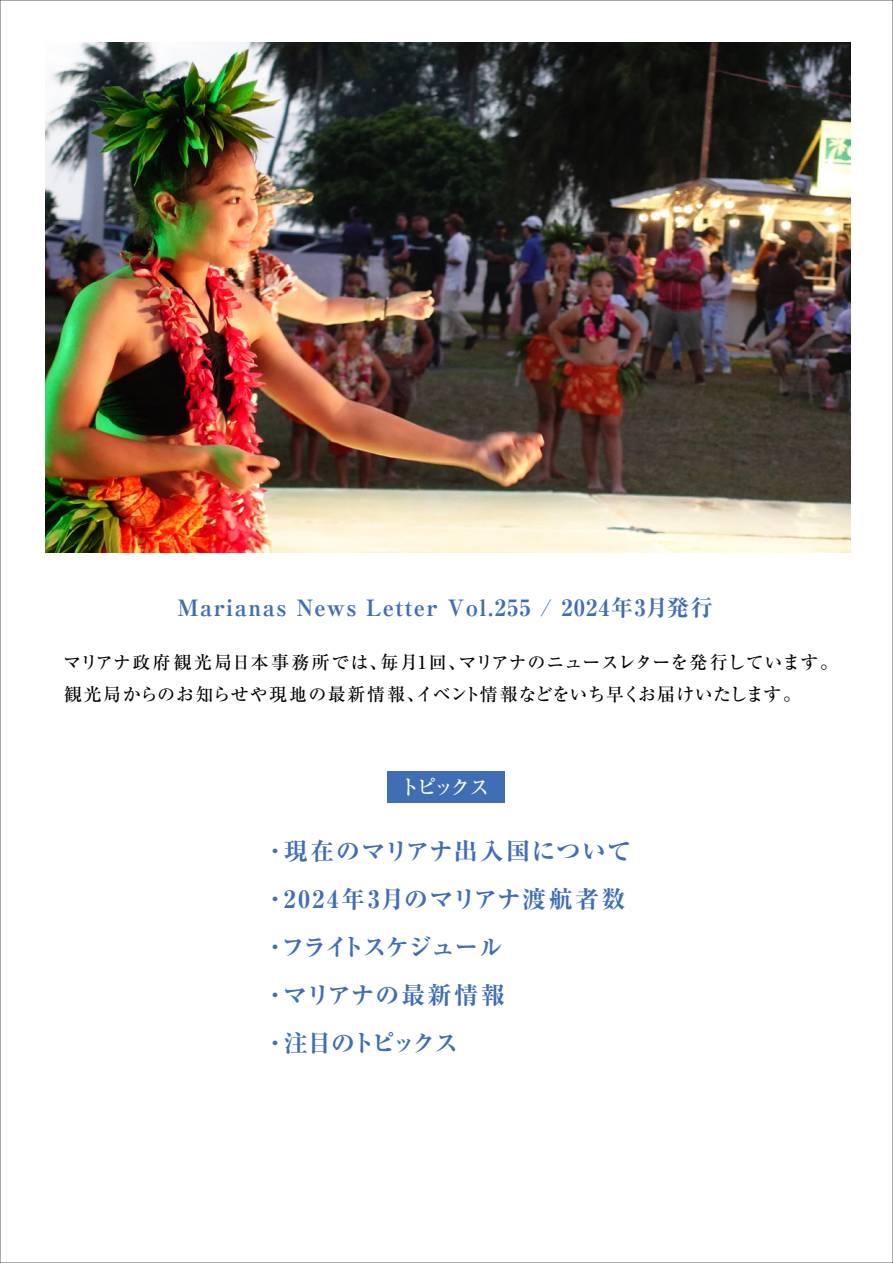
<style>
.page{position:relative;width:893px;height:1263px;background:#fff}
.page>*{position:absolute;margin:0;border:0;box-sizing:border-box;transform-origin:0 0}
.t1{font:700 expanded 24px/48px "Ryumin Pro";letter-spacing:.025em;color:#3f6eb4}
.t2{font:700 expanded 22.5px "Ryumin Pro";letter-spacing:.05em;color:#3f6eb4}
.t3{font:500 21px "Ryumin Pro";letter-spacing:-.185em;color:#fff}
.t4{font:500 18px/31.5px "Ryumin Pro";letter-spacing:.02em;color:#000}
</style>
<div class="page">
<img style="left:0;top:0;width:893px;height:1263px">
<p class="t2" style="left:177px;top:590px;width:537px">Marianas News Letter Vol.255 / 2024年3月発行</p>
<p class="t4" style="left:63px;top:645px;width:776px">マリアナ政府観光局日本事務所では、毎月1回、マリアナのニュースレターを発行しています。観光局からのお知らせや現地の最新情報、イベント情報などをいち早くお届けいたします。</p>
<p class="t3" style="left:399px;top:771px;width:92px">トピックス</p>
<h1 class="t1" style="left:263px;top:825px;width:369px">・現在のマリアナ出入国について・2024年3月のマリアナ渡航者数・フライトスケジュール<br>・マリアナの最新情報<br>・注目のトピックス</h1>
</div>
